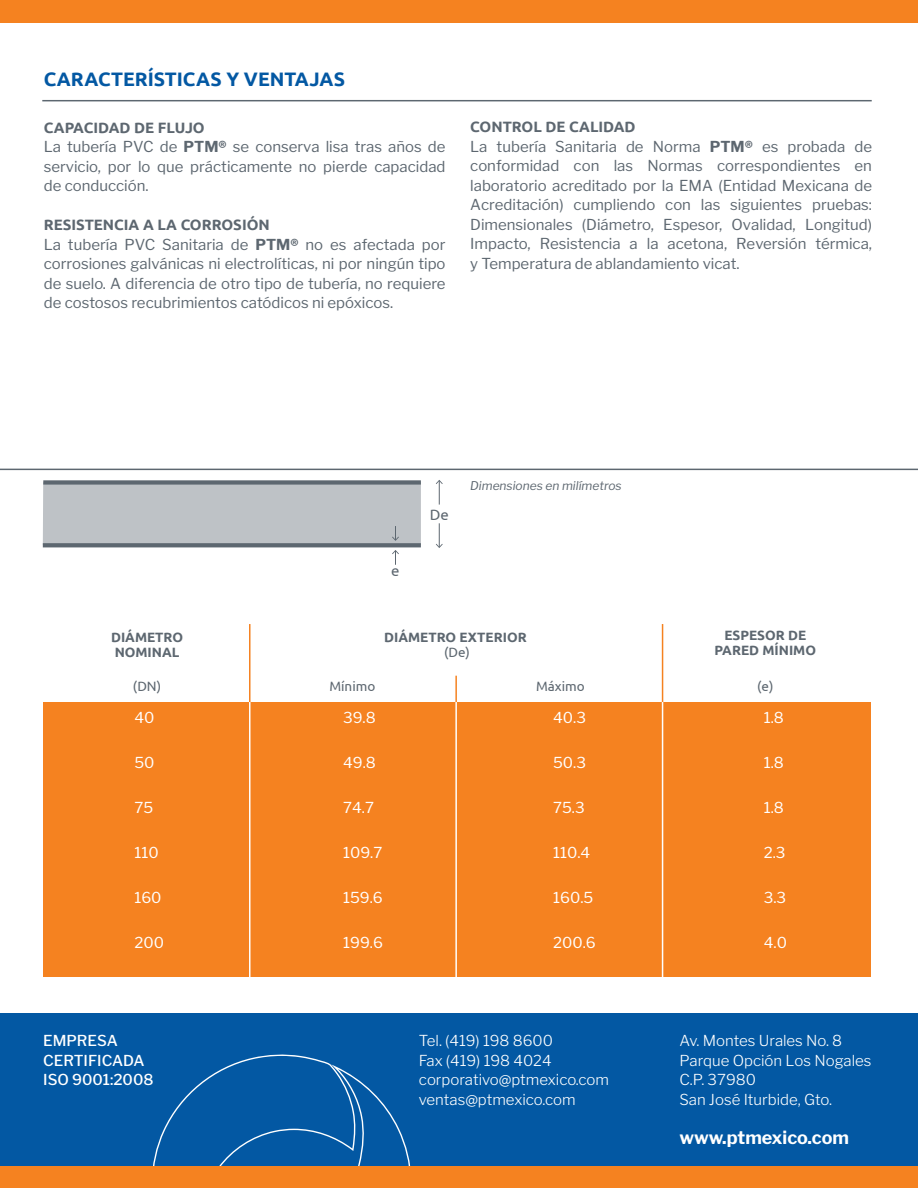
<style>
.page{position:relative;width:918px;height:1188px;background:#fff}
.page>*{position:absolute;margin:0;border:0;box-sizing:border-box;transform-origin:0 0}
.t1{font:700 19.5px "Ubuntu";color:#0358a3}
.t2{font:700 18px "Libre Franklin";color:#fff}
.t3{font:15px/19.5px "Libre Franklin";color:#5d6770;text-align:justify}
.t4{font:300 15px/19.5px "Libre Franklin";color:#fff}
.t5{font:15px "Libre Franklin";color:#fff}
.t6{font:700 15px "Ubuntu";color:#5d6770}
.t7{font:500 15px/19.5px "Libre Franklin";color:#fff}
.t8{font:15px "Ubuntu";color:#5d6770}
.t9{font:700 13.5px/15px "Ubuntu";color:#5d6770}
.t10{font:13.5px "Ubuntu";color:#5d6770}
.t11{font:italic 12px "Libre Franklin";color:#5d6770}
.s1{font-weight:700}
</style>
<div class="page">
<hr style="left:0;top:469px;width:918px;height:1px;background:#5d6770">
<div style="left:0;top:1014px;width:918px;height:174px;background:#0358a3"></div>
<svg style="left:153px;top:1054px;width:258px;height:112px"></svg>
<div style="left:0;top:1166px;width:918px;height:22px;background:#f58220"></div>
<div style="left:43px;top:702px;width:828px;height:275px;background:#f58220"></div>
<hr style="left:249px;top:624px;width:2px;height:103px;background:#f58220">
<hr style="left:249px;top:702px;width:2px;height:291px;background:#fff">
<hr style="left:455px;top:676px;width:2px;height:51px;background:#f58220">
<hr style="left:455px;top:702px;width:2px;height:290px;background:#fff">
<hr style="left:662px;top:624px;width:1px;height:103px;background:#f58220">
<hr style="left:662px;top:702px;width:1px;height:299px;background:#fff">
<hr style="left:42px;top:100px;width:830px;height:1px;background:#5d6770">
<div style="left:43px;top:482px;width:378px;height:63px;background:#bec2c6"></div>
<div style="left:43px;top:480px;width:378px;height:5px;background:#5d6770"></div>
<svg style="left:43px;top:543px;width:378px;height:4px;background:#616b73"></svg>
<svg style="left:436px;top:480px;width:7px;height:25px"></svg>
<svg style="left:436px;top:523px;width:7px;height:25px"></svg>
<svg style="left:392px;top:526px;width:7px;height:15px"></svg>
<svg style="left:392px;top:550px;width:7px;height:15px"></svg>
<div style="left:0;top:0;width:918px;height:22px;background:#f58220"></div>
<h1 class="t1" style="left:44px;top:67px;width:303px">CARACTERÍSTICAS Y VENTAJAS</h1>
<p class="t6" style="left:44px;top:118px;width:162px">CAPACIDAD DE FLUJO</p>
<p class="t3" style="left:44px;top:137px;width:403px">La tubería PVC de <span class="s1">PTM®</span> se conserva lisa tras años de servicio, por lo que prácticamente no pierde capacidad de conducción.</p>
<p class="t6" style="left:44px;top:216px;width:228px">RESISTENCIA A LA CORROSIÓN</p>
<p class="t3" style="left:44px;top:234px;width:403px">La tubería PVC Sanitaria de <span class="s1">PTM®</span> no es afectada por corrosiones galvánicas ni electrolíticas, ni por ningún tipo de suelo. A diferencia de otro tipo de tubería, no requiere de costosos recubrimientos catódicos ni epóxicos.</p>
<p class="t6" style="left:470px;top:118px;width:167px">CONTROL DE CALIDAD</p>
<p class="t3" style="left:470px;top:137px;width:403px">La tubería Sanitaria de Norma <span class="s1">PTM®</span> es probada de conformidad con las Normas correspondientes en laboratorio acreditado por la EMA (Entidad Mexicana de Acreditación) cumpliendo con las siguientes pruebas:<br>Dimensionales (Diámetro, Espesor, Ovalidad, Longitud)<br>Impacto, Resistencia a la acetona, Reversión térmica, y Temperatura de ablandamiento vicat.</p>
<p class="t8" style="left:391px;top:562px;width:10px">e</p>
<p class="t8" style="left:430px;top:505px;width:21px">De</p>
<p class="t11" style="left:470px;top:479px;width:153px">Dimensiones en milímetros</p>
<p class="t9" style="left:111px;top:629px;width:73px">DIÁMETRO<br>NOMINAL</p>
<p class="t10" style="left:133px;top:678px;width:30px">(DN)</p>
<p class="t10" style="left:329px;top:678px;width:47px">Mínimo</p>
<p class="t10" style="left:536px;top:678px;width:50px">Máximo</p>
<p class="t9" style="left:384px;top:629px;width:144px">DIÁMETRO EXTERIOR</p>
<p class="t10" style="left:444px;top:644px;width:27px">(De)</p>
<p class="t9" style="left:715px;top:627px;width:103px;text-align:center">ESPESOR DE<br>PARED MÍNIMO</p>
<p class="t10" style="left:757px;top:678px;width:18px">(e)</p>
<p class="t5" style="left:134px;top:709px;width:22px">40</p>
<p class="t5" style="left:343px;top:709px;width:34px">39.8</p>
<p class="t5" style="left:553px;top:709px;width:34px">40.3</p>
<p class="t5" style="left:764px;top:709px;width:22px">1.8</p>
<p class="t5" style="left:134px;top:754px;width:22px">50</p>
<p class="t5" style="left:343px;top:754px;width:34px">49.8</p>
<p class="t5" style="left:553px;top:754px;width:34px">50.3</p>
<p class="t5" style="left:764px;top:754px;width:22px">1.8</p>
<p class="t5" style="left:134px;top:799px;width:20px">75</p>
<p class="t5" style="left:343px;top:799px;width:32px">74.7</p>
<p class="t5" style="left:553px;top:799px;width:33px">75.3</p>
<p class="t5" style="left:764px;top:799px;width:22px">1.8</p>
<p class="t5" style="left:134px;top:844px;width:26px">110</p>
<p class="t5" style="left:343px;top:844px;width:41px">109.7</p>
<p class="t5" style="left:553px;top:844px;width:39px">110.4</p>
<p class="t5" style="left:764px;top:844px;width:23px">2.3</p>
<p class="t5" style="left:134px;top:889px;width:29px">160</p>
<p class="t5" style="left:343px;top:889px;width:41px">159.6</p>
<p class="t5" style="left:553px;top:889px;width:42px">160.5</p>
<p class="t5" style="left:764px;top:889px;width:24px">3.3</p>
<p class="t5" style="left:134px;top:934px;width:31px">200</p>
<p class="t5" style="left:343px;top:934px;width:41px">199.6</p>
<p class="t5" style="left:553px;top:934px;width:44px">200.6</p>
<p class="t5" style="left:764px;top:934px;width:25px">4.0</p>
<p class="t7" style="left:43px;top:1031px;width:112px">EMPRESA<br>CERTIFICADA<br>ISO 9001:2008</p>
<p class="t4" style="left:419px;top:1031px;width:192px">Tel. (419) 198 8600<br>Fax (419) 198 4024 corporativo@ptmexico.com ventas@ptmexico.com</p>
<p class="t4" style="left:679px;top:1031px;width:194px">Av. Montes Urales No. 8<br>Parque Opción Los Nogales<br>C.P. 37980<br>San José Iturbide, Gto.</p>
<p class="t2" style="left:679px;top:1126px;width:171px">www.ptmexico.com</p>
</div>
